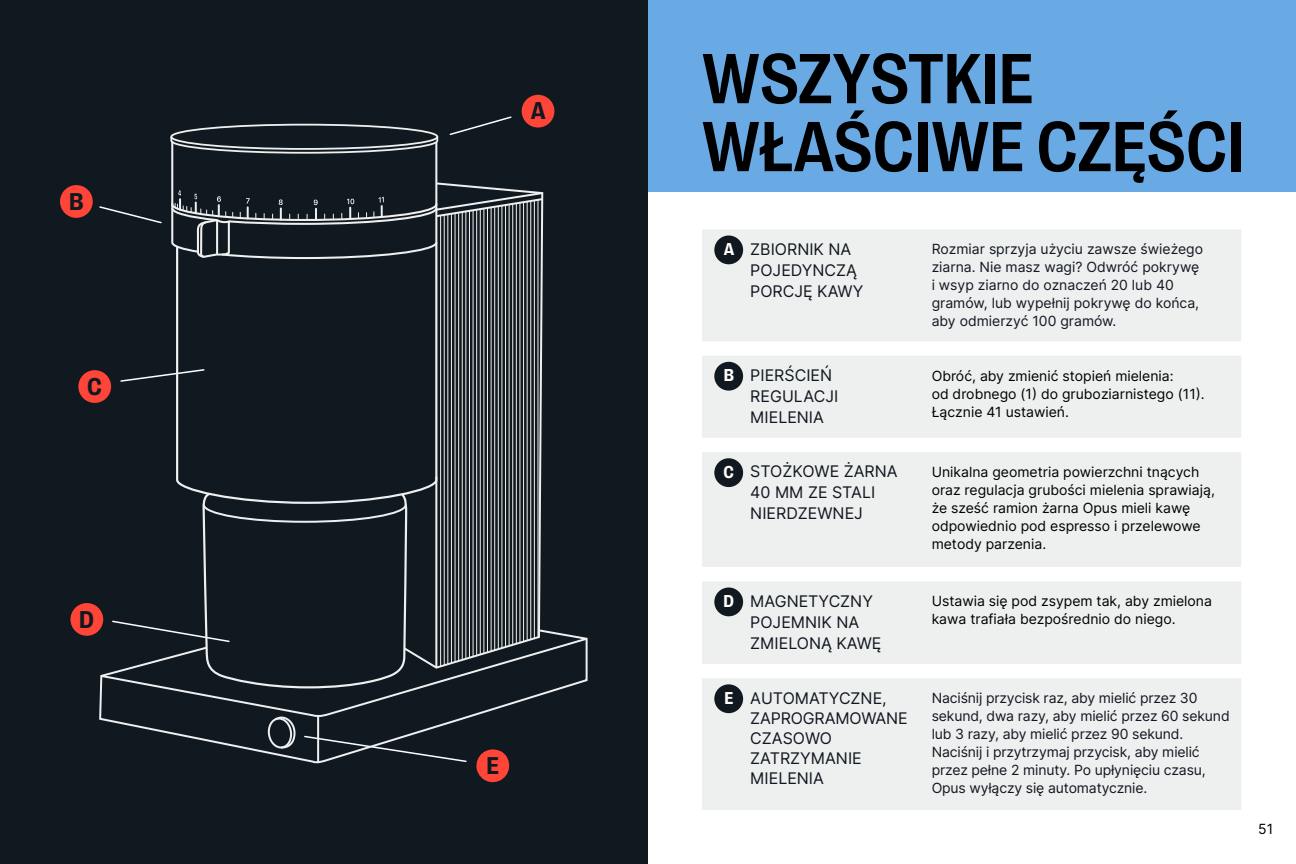
<style>
.page{position:relative;width:1296px;height:864px;background:#fff}
.page>*{position:absolute;margin:0;border:0;box-sizing:border-box;transform-origin:0 0}
.t1{font:72px/68px "PP Right Grotesk Casual Variable";color:#000}
.t2{font:700 24.8px "PP Right Grotesk";color:#101820}
.t3{font:16px/21px "Inter";color:#101820}
.t4{font:14px/18px "Inter";letter-spacing:-.01em;color:#101820}
.t5{font:14px/18px "Inter";color:#000}
.s1{font-family:"PP Right Grotesk Casual Variable";font-size:17.6px;color:#fff}
</style>
<div class="page">
<div style="left:0;top:0;width:648px;height:864px;background:#101820"></div>
<div style="left:648px;top:0;width:648px;height:192px;background:#6aaae4"></div>
<div style="left:522px;top:95px;width:32px;height:33px;background:#ff4438;border-radius:50%"></div>
<div style="left:70px;top:603px;width:33px;height:33px;background:#ff4438;border-radius:50%"></div>
<div style="left:78px;top:370px;width:33px;height:33px;background:#ff4438;border-radius:50%"></div>
<div style="left:60px;top:185px;width:33px;height:33px;background:#ff4438;border-radius:50%"></div>
<div style="left:170px;top:124px;width:268px;height:26px;border:2px solid #eeefef;border-radius:50%"></div>
<svg style="left:175px;top:260px;width:30px;height:231px"></svg>
<svg style="left:412px;top:260px;width:131px;height:231px"></svg>
<hr style="left:435px;top:477px;width:2px;height:191px;background:#eeefef">
<hr style="left:440px;top:215px;width:1px;height:451px;background:#eeefef">
<hr style="left:444px;top:215px;width:1px;height:450px;background:#eeefef">
<hr style="left:447px;top:214px;width:1px;height:450px;background:#eeefef">
<hr style="left:451px;top:214px;width:1px;height:449px;background:#eeefef">
<hr style="left:455px;top:213px;width:1px;height:449px;background:#eeefef">
<hr style="left:458px;top:212px;width:1px;height:449px;background:#eeefef">
<hr style="left:462px;top:212px;width:1px;height:448px;background:#eeefef">
<hr style="left:465px;top:211px;width:1px;height:448px;background:#eeefef">
<hr style="left:469px;top:211px;width:1px;height:447px;background:#eeefef">
<hr style="left:473px;top:210px;width:1px;height:447px;background:#eeefef">
<hr style="left:476px;top:210px;width:1px;height:446px;background:#eeefef">
<hr style="left:480px;top:209px;width:1px;height:446px;background:#eeefef">
<hr style="left:483px;top:209px;width:1px;height:445px;background:#eeefef">
<hr style="left:487px;top:208px;width:1px;height:445px;background:#eeefef">
<hr style="left:491px;top:208px;width:1px;height:443px;background:#eeefef">
<hr style="left:494px;top:207px;width:1px;height:444px;background:#eeefef">
<hr style="left:498px;top:207px;width:1px;height:442px;background:#eeefef">
<hr style="left:501px;top:206px;width:1px;height:442px;background:#eeefef">
<hr style="left:505px;top:205px;width:1px;height:442px;background:#eeefef">
<hr style="left:509px;top:205px;width:1px;height:441px;background:#eeefef">
<hr style="left:512px;top:204px;width:1px;height:441px;background:#eeefef">
<hr style="left:516px;top:204px;width:1px;height:440px;background:#eeefef">
<hr style="left:519px;top:203px;width:1px;height:440px;background:#eeefef">
<hr style="left:523px;top:202px;width:1px;height:440px;background:#eeefef">
<hr style="left:527px;top:202px;width:1px;height:439px;background:#eeefef">
<hr style="left:530px;top:201px;width:1px;height:439px;background:#eeefef">
<hr style="left:534px;top:200px;width:1px;height:439px;background:#eeefef">
<hr style="left:537px;top:200px;width:1px;height:438px;background:#eeefef">
<svg style="left:99px;top:491px;width:489px;height:292px"></svg>
<hr style="left:317px;top:716px;width:2px;height:46px;background:#eeefef">
<svg style="left:170px;top:135px;width:374px;height:125px"></svg>
<svg style="left:702px;top:229px;width:539px;height:581px;background:#eff0f0"></svg>
<div style="left:714px;top:236px;width:29px;height:28px;background:#101820;border-radius:50%"></div>
<div style="left:714px;top:362px;width:29px;height:29px;background:#101820;border-radius:50%"></div>
<div style="left:714px;top:458px;width:29px;height:29px;background:#101820;border-radius:50%"></div>
<div style="left:714px;top:588px;width:29px;height:28px;background:#101820;border-radius:50%"></div>
<div style="left:714px;top:684px;width:29px;height:29px;background:#101820;border-radius:50%"></div>
<h2 class="t2" style="left:69px;top:188px;width:16px">B</h2>
<h2 class="t2" style="left:87px;top:373px;width:16px">C</h2>
<h2 class="t2" style="left:79px;top:605px;width:16px">D</h2>
<h2 class="t2" style="left:531px;top:97px;width:16px">A</h2>
<h2 class="t2" style="left:486px;top:752px;width:14px">E</h2>
<h1 class="t1" style="left:702px;top:44px;width:544px">WSZYSTKIE<br>WŁAŚCIWE CZĘŚCI</h1>
<p class="t3" style="left:750px;top:238px;width:115px;text-indent:-27px"><span class="s1">A</span> ZBIORNIK NA<br>POJEDYNCZĄ<br>PORCJĘ KAWY</p>
<p class="t4" style="left:932px;top:240px;width:273px">Rozmiar sprzyja użyciu zawsze świeżego ziarna. Nie masz wagi? Odwróć pokrywę i wsyp ziarno do oznaczeń 20 lub 40 gramów, lub wypełnij pokrywę do końca, aby odmierzyć 100 gramów.</p>
<p class="t3" style="left:750px;top:364px;width:90px;text-indent:-27px"><span class="s1">B</span> PIERŚCIEŃ<br>REGULACJI<br>MIELENIA</p>
<p class="t5" style="left:932px;top:366px;width:275px">Obróć, aby zmienić stopień mielenia:<br>od drobnego (1) do gruboziarnistego (11).<br>Łącznie 41 ustawień.</p>
<p class="t3" style="left:724px;top:461px;width:176px;text-align:center"><span class="s1">C</span> STOŻKOWE ŻARNA<br>40 MM ZE STALI<br>NIERDZEWNEJ</p>
<p class="t5" style="left:932px;top:463px;width:285px">Unikalna geometria powierzchni tnących oraz regulacja grubości mielenia sprawiają, że sześć ramion żarna Opus mieli kawę odpowiednio pod espresso i przelewowe metody parzenia.</p>
<p class="t3" style="left:750px;top:590px;width:133px;text-indent:-27px"><span class="s1">D</span> MAGNETYCZNY<br>POJEMNIK NA<br>ZMIELONĄ KAWĘ</p>
<p class="t5" style="left:932px;top:592px;width:282px">Ustawia się pod zsypem tak, aby zmielona kawa trafiała bezpośrednio do niego.</p>
<p class="t3" style="left:750px;top:687px;width:159px;line-height:20px;text-indent:-26px"><span class="s1">E</span> AUTOMATYCZNE,<br>ZAPROGRAMOWANE<br>CZASOWO<br>ZATRZYMANIE<br>MIELENIA</p>
<p class="t4" style="left:932px;top:689px;width:300px">Naciśnij przycisk raz, aby mielić przez 30 sekund, dwa razy, aby mielić przez 60 sekund lub 3 razy, aby mielić przez 90 sekund.<br>Naciśnij i przytrzymaj przycisk, aby mielić przez pełne 2 minuty. Po upłynięciu czasu, Opus wyłączy się automatycznie.</p>
<p class="t5" style="left:1258px;top:820px;width:17px">51</p>
</div>
